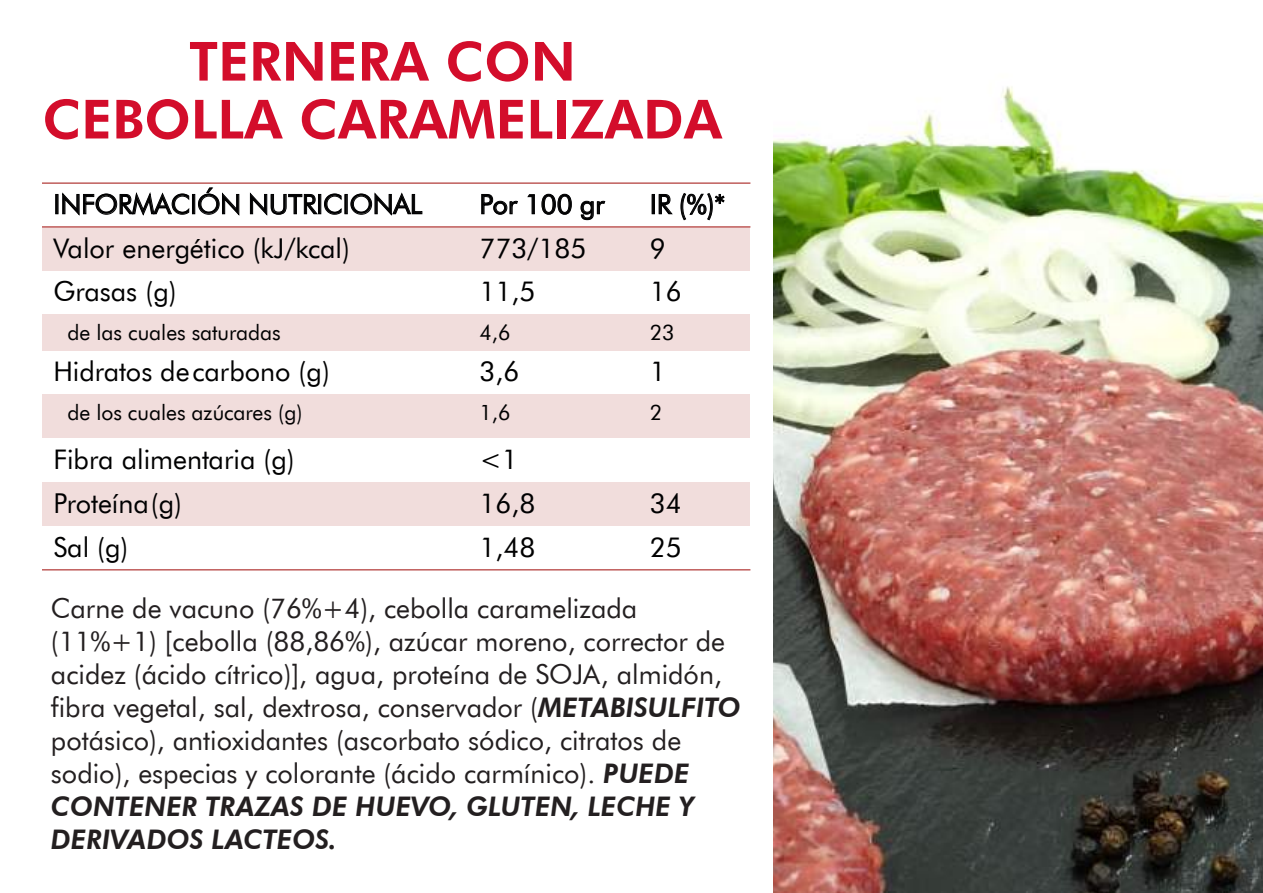
<style>
.page{position:relative;width:1263px;height:893px;background:#fff}
.page>*{position:absolute;margin:0;border:0;box-sizing:border-box;transform-origin:0 0}
.t1{font:800 54px/57.9px "Futura BT";color:#d30d2b;text-align:center}
.t2{font:27px/33px "Futura BT";color:#231f20}
.t3{font:27px "Futura BT";color:#000001}
.t4{font:21px "Futura BT";color:#000001}
.s1{font-weight:800;font-style:italic}
</style>
<div class="page">
<img style="left:774px;top:86px;width:489px;height:807px">
<div style="left:43px;top:227px;width:425px;height:44px;background:#f1dddc"></div>
<div style="left:468px;top:227px;width:171px;height:44px;background:#f1dddc"></div>
<div style="left:639px;top:227px;width:111px;height:44px;background:#f1dddc"></div>
<div style="left:43px;top:315px;width:425px;height:36px;background:#f1dddc"></div>
<div style="left:468px;top:315px;width:171px;height:36px;background:#f1dddc"></div>
<div style="left:639px;top:315px;width:111px;height:36px;background:#f1dddc"></div>
<div style="left:43px;top:394px;width:425px;height:44px;background:#f1dddc"></div>
<div style="left:468px;top:394px;width:171px;height:44px;background:#f1dddc"></div>
<div style="left:639px;top:394px;width:111px;height:44px;background:#f1dddc"></div>
<div style="left:43px;top:482px;width:425px;height:44px;background:#f1dddc"></div>
<div style="left:468px;top:482px;width:171px;height:44px;background:#f1dddc"></div>
<div style="left:639px;top:482px;width:111px;height:44px;background:#f1dddc"></div>
<hr style="left:43px;top:226px;width:707px;height:2px;background:#bd5654">
<hr style="left:43px;top:182px;width:707px;height:2px;background:#bd5654">
<hr style="left:43px;top:569px;width:707px;height:1px;background:#bd5654">
<div style="left:55px;top:194px;width:3px;height:20px;border:1px solid #000001"></div>
<svg style="left:62px;top:192px;width:128px;height:24px"></svg>
<div style="left:192px;top:194px;width:3px;height:20px;border:1px solid #000001"></div>
<svg style="left:198px;top:187px;width:42px;height:29px"></svg>
<svg style="left:250px;top:192px;width:68px;height:24px"></svg>
<div style="left:318px;top:194px;width:3px;height:20px;border:1px solid #000001"></div>
<svg style="left:324px;top:193px;width:18px;height:22px"></svg>
<div style="left:345px;top:194px;width:3px;height:20px;border:1px solid #000001"></div>
<svg style="left:350px;top:192px;width:73px;height:24px"></svg>
<svg style="left:481px;top:194px;width:37px;height:21px"></svg>
<svg style="left:527px;top:194px;width:8px;height:21px"></svg>
<svg style="left:541px;top:193px;width:31px;height:22px"></svg>
<svg style="left:580px;top:200px;width:26px;height:20px"></svg>
<div style="left:652px;top:194px;width:3px;height:20px;border:1px solid #000001"></div>
<svg style="left:658px;top:194px;width:15px;height:21px"></svg>
<svg style="left:680px;top:193px;width:45px;height:28px"></svg>
<h1 class="t1" style="left:42px;top:32px;width:681px">TERNERA CON<br>CEBOLLA CARAMELIZADA</h1>
<p class="t3" style="left:53px;top:188px;width:370px">INFORMACIÓN NUTRICIONAL</p>
<p class="t3" style="left:479px;top:188px;width:127px">Por 100 gr</p>
<p class="t3" style="left:650px;top:188px;width:77px">IR (%)*</p>
<p class="t3" style="left:53px;top:232px;width:298px">Valor energético (kJ/kcal)</p>
<p class="t3" style="left:479px;top:232px;width:108px">773/185</p>
<p class="t3" style="left:650px;top:232px;width:17px">9</p>
<p class="t3" style="left:53px;top:275px;width:125px">Grasas (g)</p>
<p class="t3" style="left:479px;top:275px;width:57px">11,5</p>
<p class="t3" style="left:650px;top:275px;width:33px">16</p>
<p class="t4" style="left:67px;top:319px;width:215px">de las cuales saturadas</p>
<p class="t4" style="left:479px;top:319px;width:33px">4,6</p>
<p class="t4" style="left:650px;top:319px;width:26px">23</p>
<p class="t3" style="left:53px;top:355px;width:278px">Hidratos decarbono (g)</p>
<p class="t3" style="left:479px;top:355px;width:41px">3,6</p>
<p class="t3" style="left:650px;top:355px;width:17px">1</p>
<p class="t4" style="left:67px;top:399px;width:237px">de los cuales azúcares (g)</p>
<p class="t4" style="left:479px;top:399px;width:33px">1,6</p>
<p class="t4" style="left:650px;top:399px;width:14px">2</p>
<p class="t3" style="left:53px;top:443px;width:243px">Fibra alimentaria (g)</p>
<p class="t3" style="left:479px;top:443px;width:40px">&lt;1</p>
<p class="t3" style="left:53px;top:487px;width:130px">Proteína(g)</p>
<p class="t3" style="left:479px;top:487px;width:57px">16,8</p>
<p class="t3" style="left:650px;top:487px;width:33px">34</p>
<p class="t3" style="left:53px;top:531px;width:77px">Sal (g)</p>
<p class="t3" style="left:479px;top:531px;width:57px">1,48</p>
<p class="t3" style="left:650px;top:531px;width:33px">25</p>
<p class="t2" style="left:51px;top:592px;width:691px">Carne de vacuno (76%+4), cebolla caramelizada (11%+1) [cebolla (88,86%), azúcar moreno, corrector de acidez (ácido cítrico)], agua, proteína de SOJA, almidón, fibra vegetal, sal, dextrosa, conservador (<span class="s1">METABISULFITO </span>potásico), antioxidantes (ascorbato sódico, citratos de sodio), especias y colorante (ácido carmínico). <span class="s1">PUEDE CONTENER TRAZAS DE HUEVO, GLUTEN, LECHE Y DERIVADOS LACTEOS.</span></p>
</div>
